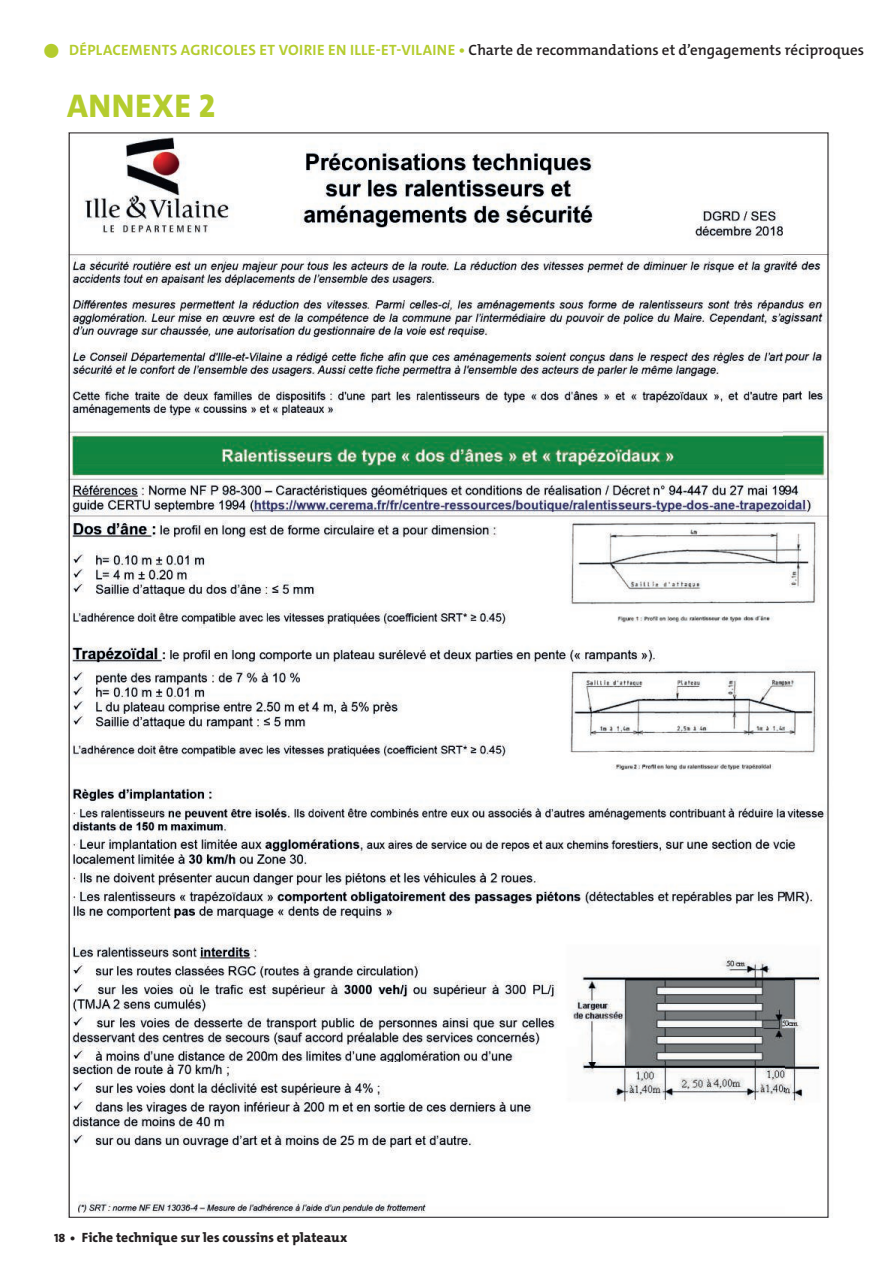
<style>
.page{position:relative;width:893px;height:1263px;background:#fff}
.page>*{position:absolute;margin:0;border:0;box-sizing:border-box;transform-origin:0 0}
.t1{font:800 33px "The Mix C4 s";color:#b4cc2e}
.t2{font:600 15px "The Mix C4 s";color:#231f20}
.t3{font:800 13.5px "The Mix C4 s";letter-spacing:.005em;color:#231f20}
.t4{font:800 12px "The Mix C4 s";color:#231f20}
.s1{font-weight:900;font-size:37.5px;color:#b4cc2e}
.s2{font-weight:700;color:#b4cc2e}
</style>
<div class="page">
<img style="left:67px;top:133px;width:766px;height:1084px">
<p class="t2" style="left:43px;top:41px;width:822px"><span class="s1">•</span> <span class="s2">DÉPLACEMENTS AGRICOLES ET VOIRIE EN ILLE-ET-VILAINE •</span> Charte de recommandations et d’engagements réciproques</p>
<h1 class="t1" style="left:67px;top:85px;width:150px">ANNEXE 2</h1>
<p class="t3" style="left:82px;top:1229px;width:267px">Fiche technique sur les coussins et plateaux</p>
<p class="t4" style="left:54px;top:1230px;width:23px">18 •</p>
</div>
